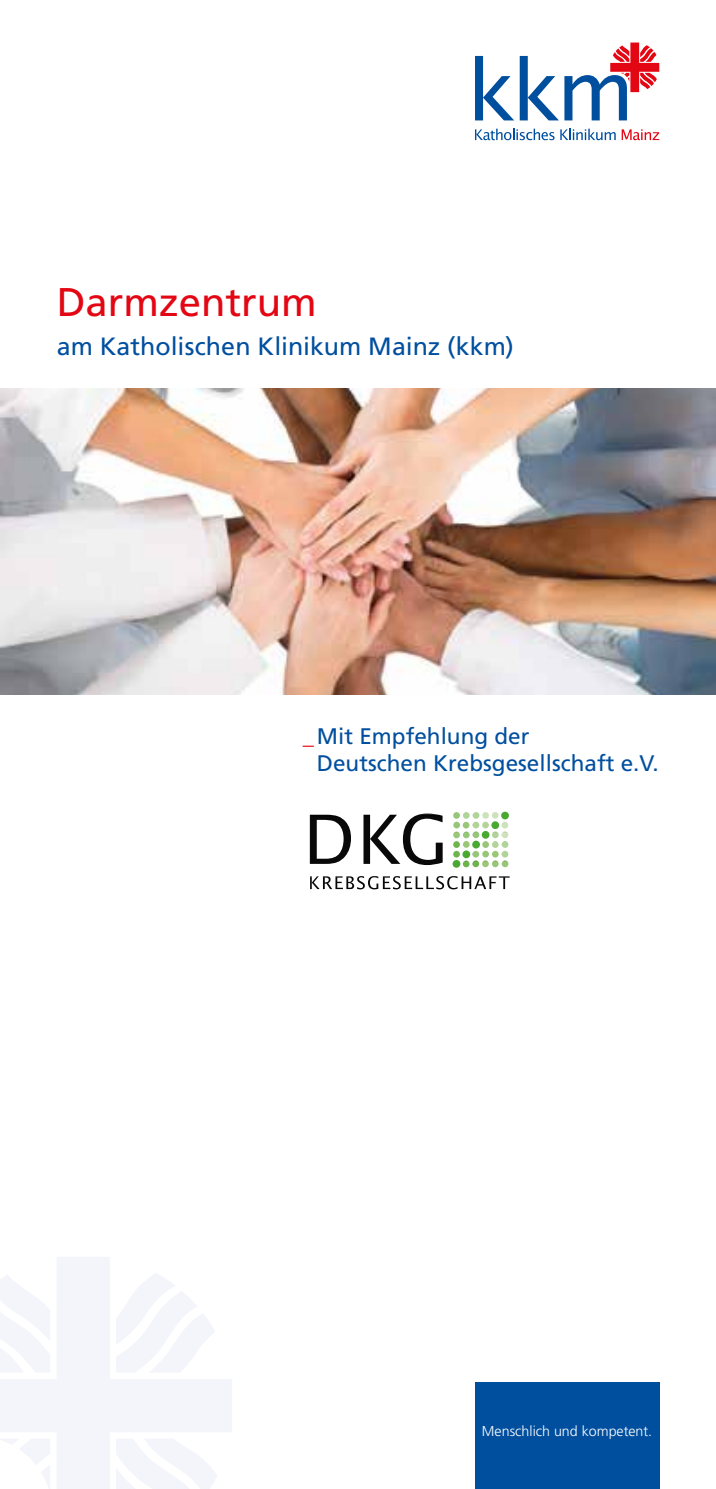
<style>
.page{position:relative;width:716px;height:1489px;background:#fff}
.page>*{position:absolute;margin:0;border:0;box-sizing:border-box;transform-origin:0 0}
.t1{font:40px "Frutiger LT Std";color:#e30613}
.t2{font:25px "Frutiger LT Std";color:#004f9f}
.t3{font:22.5px/27px "Frutiger LT Std";color:#004f9f}
.t4{font:300 14.25px "Frutiger LT Std";color:#fff}
.s1{color:#e30613}
</style>
<div class="page">
<img style="left:0;top:388px;width:716px;height:306px">
<svg style="left:0;top:1257px;width:232px;height:231px;fill:#f4f5fb"></svg>
<svg style="left:0;top:1438px;width:50px;height:50px"></svg>
<svg style="left:116px;top:1438px;width:101px;height:50px"></svg>
<svg style="left:0;top:1274px;width:50px;height:98px"></svg>
<svg style="left:116px;top:1272px;width:99px;height:100px"></svg>
<div style="left:475px;top:1382px;width:184px;height:106px;background:#004f9f"></div>
<svg style="left:475px;top:56px;width:39px;height:64px"></svg>
<svg style="left:520px;top:43px;width:139px;height:77px"></svg>
<svg style="left:475px;top:129px;width:79px;height:11px"></svg>
<svg style="left:560px;top:129px;width:99px;height:11px"></svg>
<img style="left:309px;top:815px;width:201px;height:75px">
<svg style="left:452px;top:811px;width:57px;height:56px"></svg>
<img style="left:357px;top:876px;width:152px;height:13px">
<img style="left:310px;top:813px;width:133px;height:52px">
<h1 class="t1" style="left:57px;top:278px;width:262px">Darmzentrum</h1>
<p class="t2" style="left:57px;top:331px;width:459px">am Katholischen Klinikum Mainz (kkm)</p>
<p class="t3" style="left:317px;top:722px;width:343px;text-indent:-14px"><span class="s1">_</span>Mit Empfehlung der<br>Deutschen Krebsgesellschaft e.V.</p>
<p class="t4" style="left:482px;top:1423px;width:172px">Menschlich und kompetent.</p>
</div>
